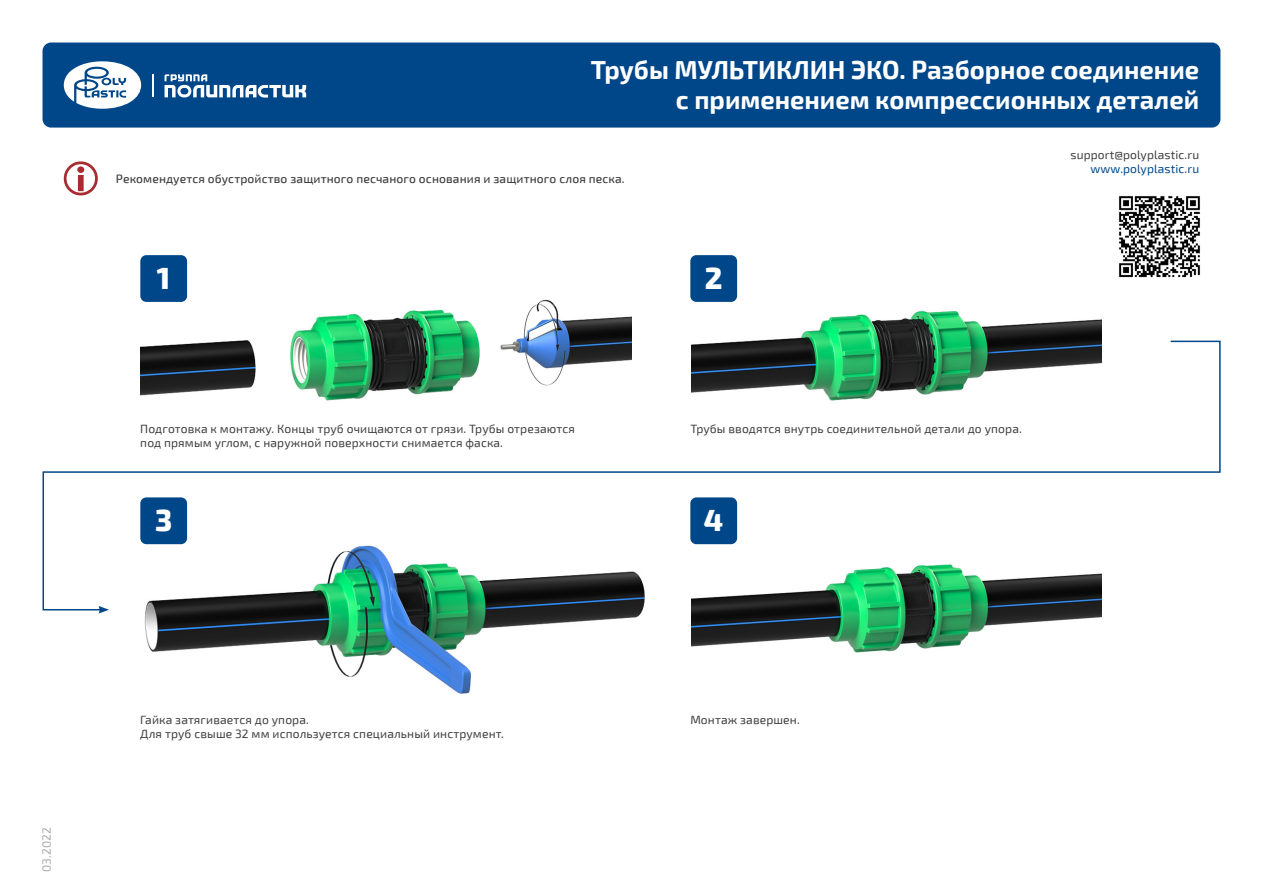
<style>
.page{position:relative;width:1263px;height:893px;background:#fff}
.page>*{position:absolute;margin:0;border:0;box-sizing:border-box;transform-origin:0 0}
.t1{font:800 30px "Exo 2";color:#fff}
.t2{font:700 25.5px "Exo 2";color:#fff}
.t3{font:12px/14.4px "Exo 2";letter-spacing:.01em;color:#3e3e3f}
.t4{font:500 12px "Exo 2";letter-spacing:.01em;color:#3e3e3f}
.t5{font:12px "Exo 2";letter-spacing:.01em;color:#004789}
.t6{font:12px "Exo 2";letter-spacing:.01em;color:#a8a9ad}
</style>
<div class="page">
<div style="left:43px;top:43px;width:1177px;height:85px;background:#004789;border-radius:9px"></div>
<svg style="left:64px;top:61px;width:77px;height:48px"></svg>
<svg style="left:165px;top:74px;width:141px;height:24px"></svg>
<hr style="left:152px;top:74px;width:2px;height:23px;background:#fff">
<img style="left:1119px;top:196px;width:81px;height:82px">
<img style="left:140px;top:291px;width:491px;height:49px">
<img style="left:144px;top:611px;width:498px;height:83px">
<img style="left:766px;top:311px;width:335px;height:29px">
<img style="left:691px;top:611px;width:410px;height:42px">
<div style="left:140px;top:255px;width:47px;height:47px;background:#004789;border-radius:6px"></div>
<div style="left:690px;top:255px;width:47px;height:47px;background:#004789;border-radius:6px"></div>
<svg style="left:42px;top:340px;width:1179px;height:271px"></svg>
<svg style="left:99px;top:606px;width:10px;height:8px"></svg>
<svg style="left:64px;top:161px;width:34px;height:34px"></svg>
<p class="t2" style="left:591px;top:54px;width:610px">Трубы МУЛЬТИКЛИН ЭКО. Разборное соединение</p>
<p class="t2" style="left:676px;top:85px;width:525px">с применением компрессионных деталей</p>
<p class="t4" style="left:116px;top:172px;width:510px">Рекомендуется обустройство защитного песчаного основания и защитного слоя песка.</p>
<p class="t1" style="left:157px;top:260px;width:15px">1</p>
<p class="t1" style="left:705px;top:260px;width:19px">2</p>
<p class="t3" style="left:1070px;top:148px;width:130px">support@polyplastic.ru</p>
<p class="t5" style="left:1090px;top:162px;width:110px">www.polyplastic.ru</p>
<p class="t3" style="left:140px;top:421px;width:436px">Подготовка к монтажу. Концы труб очищаются от грязи. Трубы отрезаются под прямым углом, с наружной поверхности снимается фаска.</p>
<p class="t3" style="left:690px;top:421px;width:333px">Трубы вводятся внутрь соединительной детали до упора.</p>
<p class="t1" style="left:155px;top:503px;width:19px">3</p>
<p class="t1" style="left:704px;top:503px;width:21px">4</p>
<p class="t6" style="left:40px;top:872px;width:46px;rotate:-90deg">03.2022</p>
<p class="t3" style="left:140px;top:713px;width:170px">Гайка затягивается до упора.</p>
<p class="t3" style="left:140px;top:727px;width:365px">Для труб свыше 32 мм используется специальный инструмент.</p>
<p class="t3" style="left:690px;top:713px;width:111px">Монтаж завершен.</p>
</div>
